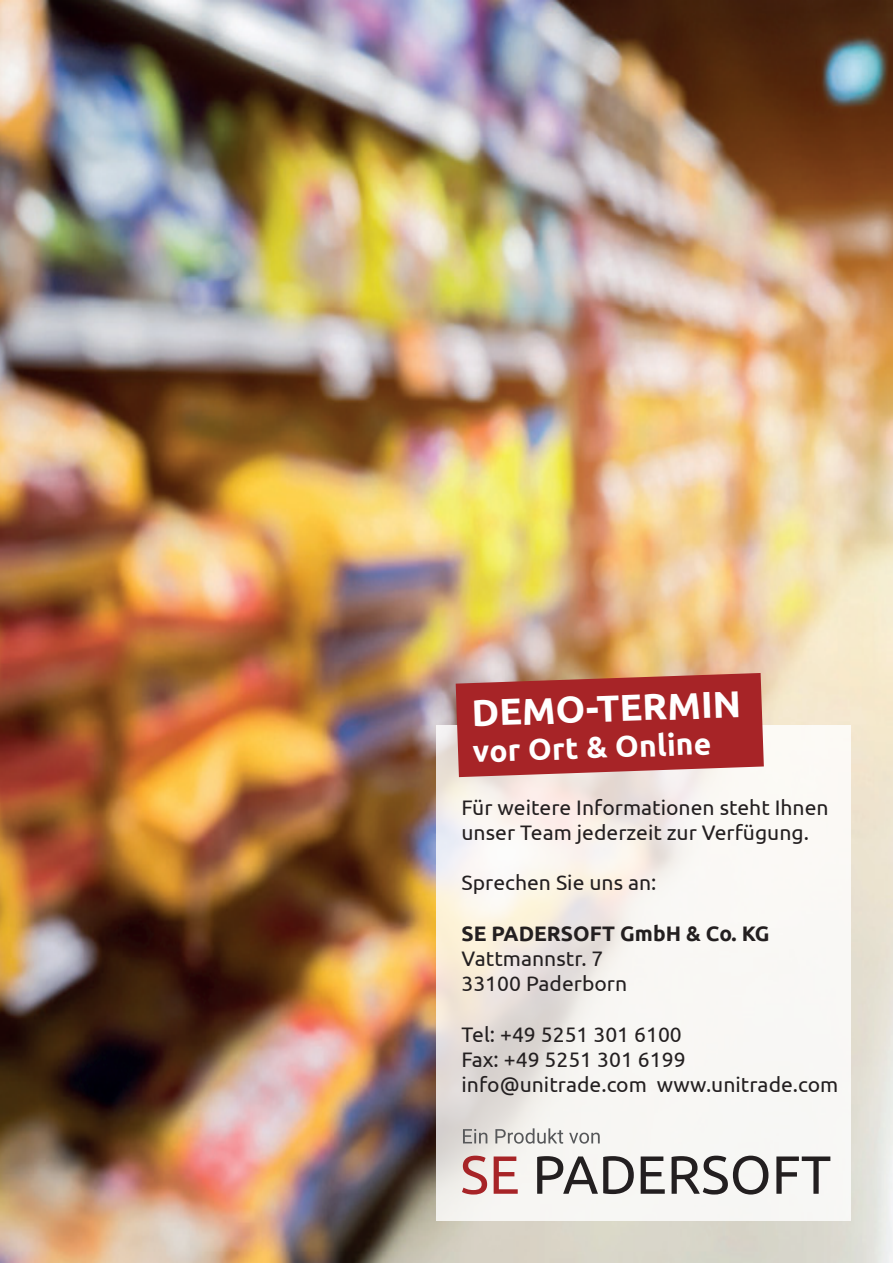
<style>
.page{position:relative;width:893px;height:1263px;background:#fff}
.page>*{position:absolute;margin:0;border:0;box-sizing:border-box;transform-origin:0 0}
.t1{font:700 37.5px "Ubuntu";color:#fff}
.t2{font:700 30px "Ubuntu";color:#fff}
.t3{font:21px/25.2px "Ubuntu";color:#231f20}
.t4{font:700 21px "Ubuntu";color:#231f20}
</style>
<div class="page">
<img style="left:0;top:0;width:893px;height:1263px">
<svg style="left:436px;top:725px;width:414px;height:495px;fill:#f8f7f4"></svg>
<svg style="left:537px;top:1155px;width:293px;height:39px"></svg>
<svg style="left:462px;top:1155px;width:56px;height:39px"></svg>
<svg style="left:463px;top:1128px;width:137px;height:16px"></svg>
<svg style="left:456px;top:673px;width:308px;height:104px;background:#ac3536"></svg>
<h1 class="t1" style="left:471px;top:690px;width:271px;rotate:-2deg">DEMO-TERMIN</h1>
<h2 class="t2" style="left:472px;top:733px;width:240px;rotate:-2deg">vor Ort &amp; Online</h2>
<p class="t3" style="left:461px;top:794px;width:369px">Für weitere Informationen steht Ihnen unser Team jederzeit zur Verfügung.</p>
<p class="t3" style="left:461px;top:869px;width:197px">Sprechen Sie uns an:</p>
<p class="t4" style="left:461px;top:920px;width:310px">SE PADERSOFT GmbH &amp; Co. KG</p>
<p class="t3" style="left:461px;top:945px;width:167px">Vattmannstr. 7<br>33100 Paderborn</p>
<p class="t3" style="left:461px;top:1021px;width:378px">Tel: +49 5251 301 6100<br>Fax: +49 5251 301 6199 info@unitrade.com www.unitrade.com</p>
</div>
